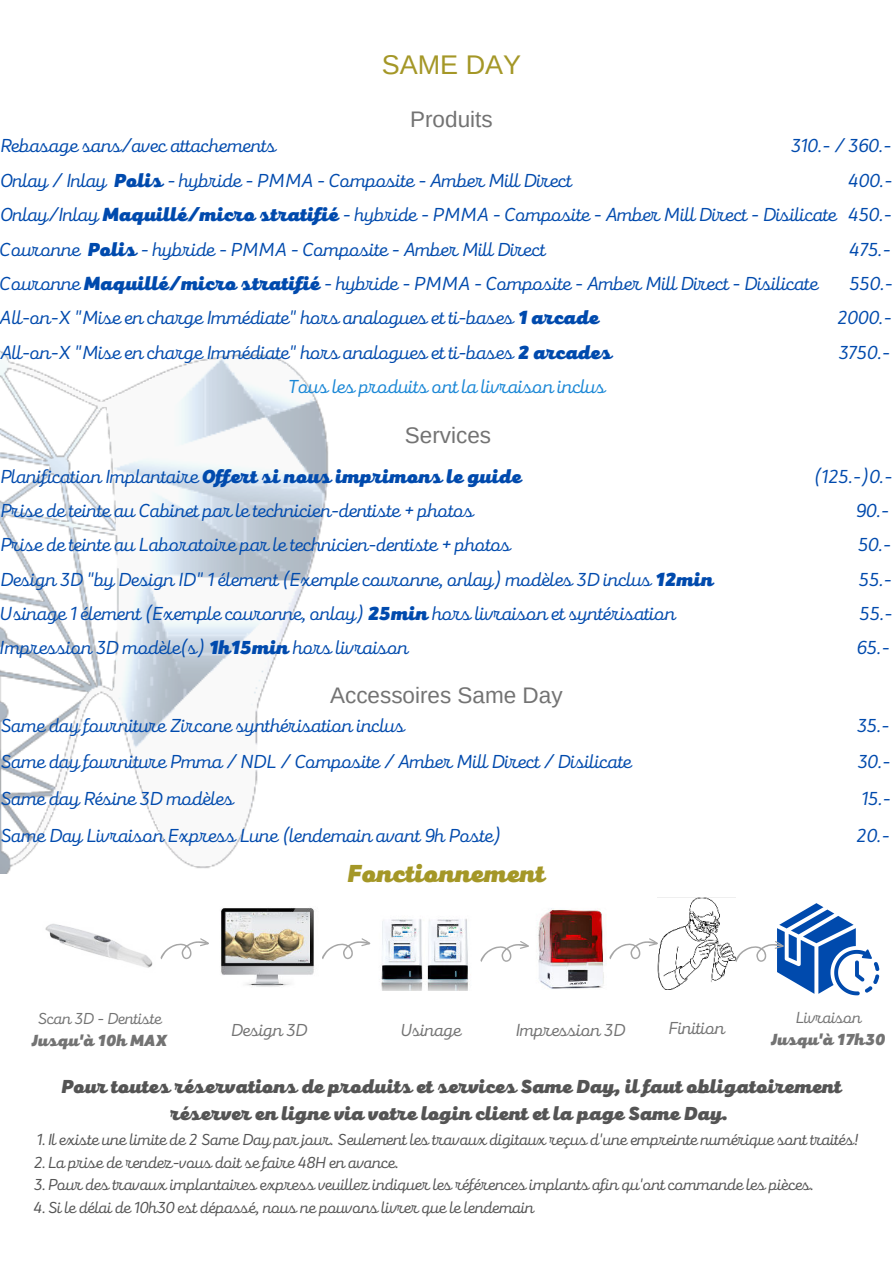
<style>
.page{position:relative;width:893px;height:1264px;background:#fff}
.page>*{position:absolute;margin:0;border:0;box-sizing:border-box;transform-origin:0 0}
.t1{font:27px "Arimo";color:#a49727}
.t2{font:900 25.5px "Mixa";color:#a49727}
.t3{font:22.5px "Arimo";color:#737373}
.t4{font:19.5px/34.3px "Mixa";color:#004aad;text-align:justify}
.t5{font:900 19.5px/27px "Mixa";color:#545454;text-align:center}
.t6{font:900 19.5px "Mixa";color:#004aad}
.t7{font:19.5px "Mixa";color:#1a87d6}
.t8{font:18px "Mixa";color:#737373}
.t9{font:16.5px/22.5px "Mixa";color:#545454}
.t10{font:900 16.5px "Mixa";color:#737373}
.t11{font:16.5px "Mixa";color:#737373}
.s1{font-weight:900}
.s2{font-weight:400}
</style>
<div class="page">
<img style="left:45px;top:923px;width:116px;height:45px">
<img style="left:221px;top:908px;width:93px;height:79px">
<img style="left:370px;top:919px;width:98px;height:71px">
<img style="left:537px;top:908px;width:69px;height:81px">
<img style="left:657px;top:897px;width:78px;height:92px">
<img style="left:0;top:350px;width:329px;height:523px">
<svg style="left:161px;top:938px;width:48px;height:21px"></svg>
<svg style="left:322px;top:938px;width:48px;height:21px"></svg>
<svg style="left:480px;top:941px;width:49px;height:21px"></svg>
<svg style="left:609px;top:938px;width:48px;height:21px"></svg>
<svg style="left:735px;top:903px;width:144px;height:92px"></svg>
<h1 class="t1" style="left:381px;top:48px;width:141px">SAME DAY</h1>
<p class="t3" style="left:410px;top:105px;width:84px">Produits</p>
<p class="t4" style="left:0;top:128px;width:277px">Rebasage sans/avec attachements</p>
<p class="t4" style="left:790px;top:128px;width:102px">310.- / 360.-</p>
<p class="t4" style="left:0;top:163px;width:573px">Onlay / Inlay <span class="s1">Polis</span> - hybride - PMMA - Composite - Amber Mill Direct</p>
<p class="t4" style="left:0;top:163px;width:893px;text-indent:848px">400.- Onlay/Inlay <span class="s1">Maquillé/micro stratifié</span> - hybride - PMMA - Composite - Amber Mill Direct - Disilicate 450.- Couronne <span class="s1">Polis</span> - hybride - PMMA - Composite - Amber Mill Direct</p>
<p class="t4" style="left:849px;top:232px;width:43px">475.-</p>
<p class="t4" style="left:0;top:266px;width:819px">Couronne <span class="s1">Maquillé/micro stratifié</span> - hybride - PMMA - Composite - Amber Mill Direct - Disilicate</p>
<p class="t4" style="left:849px;top:266px;width:45px">550.-</p>
<p class="t4" style="left:0;top:300px;width:600px">All-on-X "Mise en charge Immédiate" hors analogues et ti-bases <span class="s1">1 arcade</span></p>
<p class="t4" style="left:836px;top:300px;width:56px">2000.-</p>
<p class="t4" style="left:0;top:335px;width:613px">All-on-X "Mise en charge Immédiate" hors analogues et ti-bases <span class="s1">2 arcades</span></p>
<p class="t4" style="left:838px;top:335px;width:53px">3750.-</p>
<p class="t7" style="left:287px;top:374px;width:319px">Tous les produits ont la livraison inclus</p>
<p class="t3" style="left:405px;top:421px;width:88px">Services</p>
<p class="t6" style="left:0;top:463px;width:523px"><span class="s2">Planification Implantaire</span> Offert si nous imprimons le guide</p>
<p class="t4" style="left:813px;top:459px;width:79px">(125.-)0.-</p>
<p class="t4" style="left:0;top:493px;width:475px">Prise de teinte au Cabinet par le technicien-dentiste + photos</p>
<p class="t4" style="left:855px;top:493px;width:35px">90.-</p>
<p class="t4" style="left:0;top:527px;width:512px">Prise de teinte au Laboratoire par le technicien-dentiste + photos</p>
<p class="t4" style="left:857px;top:527px;width:35px">50.-</p>
<p class="t4" style="left:0;top:561px;width:714px">Design 3D "by Design ID" 1 élement (Exemple couronne, onlay) modèles 3D inclus <span class="s1">12min</span></p>
<p class="t4" style="left:858px;top:561px;width:34px">55.-</p>
<p class="t4" style="left:0;top:596px;width:676px">Usinage 1 élement (Exemple couronne, onlay) <span class="s1">25min</span> hors livraison et syntérisation</p>
<p class="t4" style="left:859px;top:596px;width:34px">55.-</p>
<p class="t4" style="left:0;top:630px;width:409px">Impression 3D modèle(s) <span class="s1">1h15min</span> hors livraison</p>
<p class="t4" style="left:856px;top:630px;width:34px">65.-</p>
<p class="t3" style="left:330px;top:681px;width:234px">Accessoires Same Day</p>
<p class="t4" style="left:0;top:708px;width:406px">Same day fourniture Zircone synthérisation inclus</p>
<p class="t4" style="left:856px;top:708px;width:34px">35.-</p>
<p class="t4" style="left:0;top:744px;width:632px">Same day fourniture Pmma / NDL / Composite / Amber Mill Direct / Disilicate</p>
<p class="t4" style="left:857px;top:744px;width:34px">30.-</p>
<p class="t4" style="left:0;top:781px;width:235px">Same day Résine 3D modèles</p>
<p class="t4" style="left:861px;top:781px;width:31px">15.-</p>
<p class="t4" style="left:0;top:817px;width:502px">Same Day Livraison Express Lune (lendemain avant 9h Poste)</p>
<p class="t4" style="left:855px;top:817px;width:35px">20.-</p>
<h2 class="t2" style="left:347px;top:856px;width:199px">Fonctionnement</h2>
<p class="t11" style="left:37px;top:1008px;width:125px">Scan 3D - Dentiste</p>
<p class="t10" style="left:31px;top:1029px;width:137px">Jusqu'à 10h MAX</p>
<p class="t8" style="left:231px;top:1018px;width:78px">Design 3D</p>
<p class="t8" style="left:400px;top:1018px;width:62px">Usinage</p>
<p class="t8" style="left:515px;top:1018px;width:111px">Impression 3D</p>
<p class="t8" style="left:668px;top:1016px;width:58px">Finition</p>
<p class="t11" style="left:795px;top:1006px;width:67px">Livraison</p>
<p class="t10" style="left:770px;top:1028px;width:116px">Jusqu'à 17h30</p>
<p class="t5" style="left:61px;top:1072px;width:781px">Pour toutes réservations de produits et services Same Day, il faut obligatoirement réserver en ligne via votre login client et la page Same Day.</p>
<p class="t9" style="left:33px;top:1128px;width:826px">1.Il existe une limite de 2 Same Day par jour. Seulement les travaux digitaux reçus d'une empreinte numérique sont traités!<br>2.La prise de rendez-vous doit se faire 48H en avance.<br>3.Pour des travaux implantaires express veuillez indiquer les références implants afin qu'ont commande les pièces.<br>4.Si le délai de 10h30 est dépassé, nous ne pouvons livrer que le lendemain</p>
</div>
